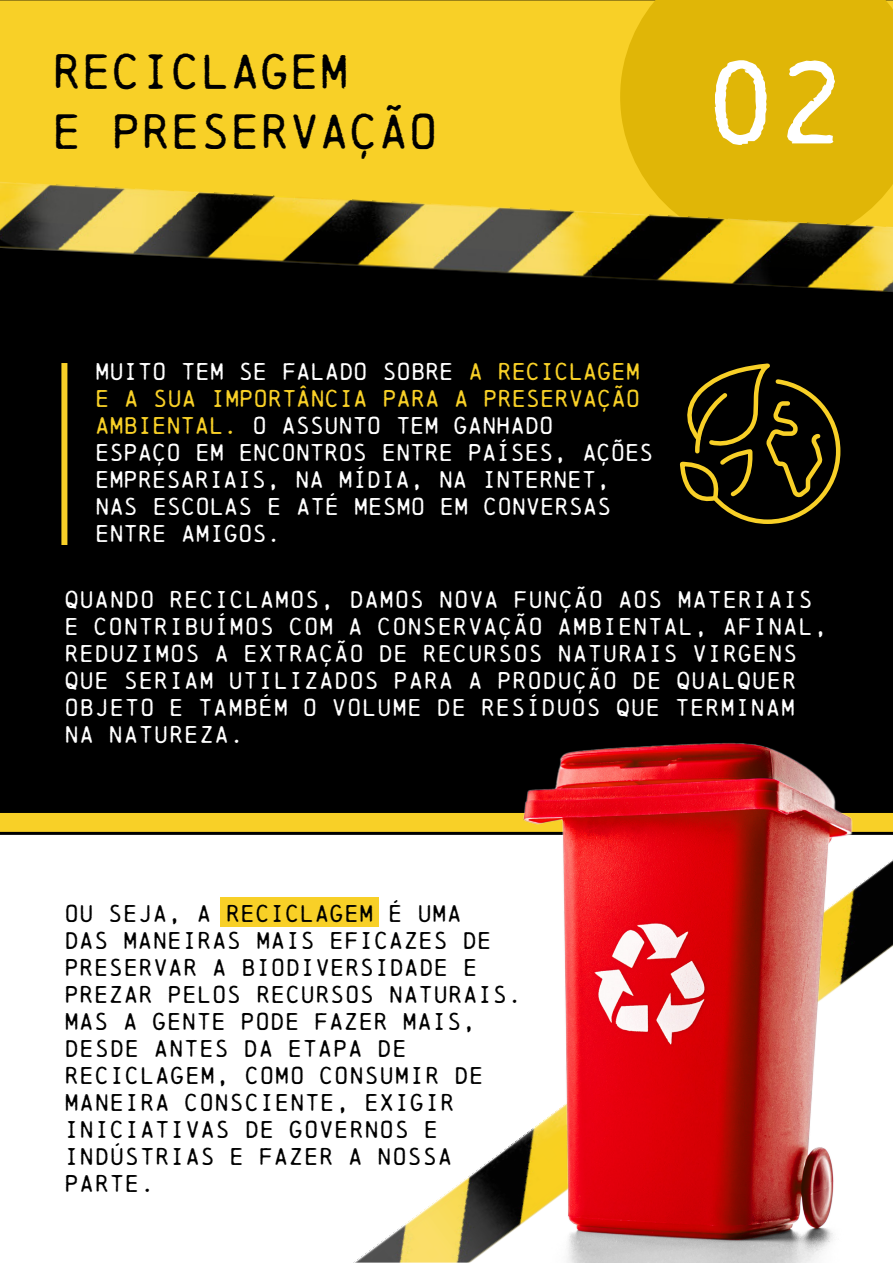
<style>
.page{position:relative;width:893px;height:1263px;background:#fff}
.page>*{position:absolute;margin:0;border:0;box-sizing:border-box;transform-origin:0 0}
.t1{font:108.9px "Chainprinter";color:#fff}
.t2{font:45.9px/60.3px "Chainprinter";color:#000}
.t3{font:22.5px/27px "Chainprinter";letter-spacing:.015em;color:#000}
.t4{font:22.5px/27px "Chainprinter";letter-spacing:.025em;color:#fff}
.t5{font:22.5px/27px "Chainprinter";letter-spacing:-.015em;color:#fff}
.s1{color:#f8d027}
</style>
<div class="page">
<div style="left:0;top:0;width:893px;height:1262px;background:#000"></div>
<div style="left:0;top:0;width:620px;height:182px;background:#f8d027"></div>
<div style="left:620px;top:0;width:273px;height:182px;background:#e0b607"></div>
<img style="left:0;top:182px;width:893px;height:110px">
<div style="left:61px;top:363px;width:6px;height:182px;background:#f8d027"></div>
<div style="left:0;top:833px;width:893px;height:429px;background:#fff"></div>
<svg style="left:0;top:813px;width:893px;height:22px;background:#d6b322"></svg>
<div style="left:221px;top:898px;width:158px;height:29px;background:#f8d027"></div>
<img style="left:353px;top:859px;width:540px;height:403px">
<img style="left:523px;top:743px;width:332px;height:519px">
<svg style="left:680px;top:363px;width:161px;height:161px"></svg>
<h2 class="t2" style="left:52px;top:41px;width:387px">RECICLAGEM<br>E PRESERVAÇÃO</h2>
<h1 class="t1" style="left:706px;top:37px;width:142px">02</h1>
<p class="t5" style="left:95px;top:358px;width:560px">MUITO TEM SE FALADO SOBRE <span class="s1">A RECICLAGEM E A SUA IMPORTÂNCIA PARA A PRESERVAÇÃO AMBIENTAL.</span> O ASSUNTO TEM GANHADO<br>ESPAÇO EM ENCONTROS ENTRE PAÍSES, AÇÕES EMPRESARIAIS, NA MÍDIA, NA INTERNET, NAS ESCOLAS E ATÉ MESMO EM CONVERSAS ENTRE AMIGOS.</p>
<p class="t4" style="left:64px;top:586px;width:765px">QUANDO RECICLAMOS, DAMOS NOVA FUNÇÃO AOS MATERIAIS E CONTRIBUÍMOS COM A CONSERVAÇÃO AMBIENTAL, AFINAL, REDUZIMOS A EXTRAÇÃO DE RECURSOS NATURAIS VIRGENS QUE SERIAM UTILIZADOS PARA A PRODUÇÃO DE QUALQUER OBJETO E TAMBÉM O VOLUME DE RESÍDUOS QUE TERMINAM NA NATUREZA.</p>
<p class="t3" style="left:64px;top:899px;width:459px">OU SEJA, A RECICLAGEM É UMA<br>DAS MANEIRAS MAIS EFICAZES DE<br>PRESERVAR A BIODIVERSIDADE E<br>PREZAR PELOS RECURSOS NATURAIS.<br>MAS A GENTE PODE FAZER MAIS,<br>DESDE ANTES DA ETAPA DE<br>RECICLAGEM, COMO CONSUMIR DE<br>MANEIRA CONSCIENTE, EXIGIR<br>INICIATIVAS DE GOVERNOS E<br>INDÚSTRIAS E FAZER A NOSSA<br>PARTE.</p>
</div>
